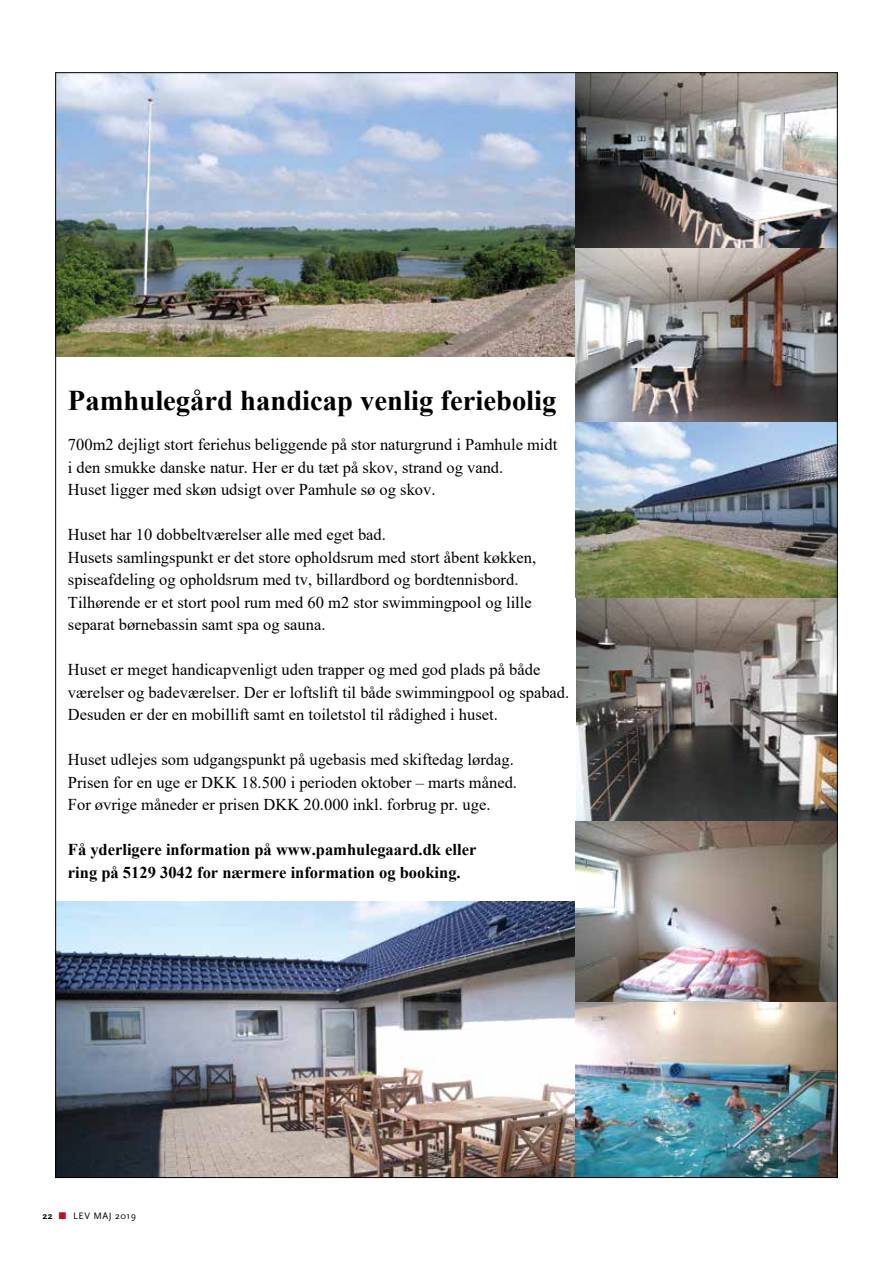
<style>
.page{position:relative;width:893px;height:1263px;background:#fff}
.page>*{position:absolute;margin:0;border:0;box-sizing:border-box;transform-origin:0 0}
.t1{font:700 28.65px "Times New Roman";color:#000}
.t2{font:16.5px/22.5px "Times New Roman";color:#000}
.t3{font:700 16.5px/22.5px "Times New Roman";color:#000}
.t4{font:9.75px "Scala Sans";letter-spacing:.05em;color:#000}
.s1{font-weight:700}
.s2{color:#c80a21}
</style>
<div class="page">
<img style="left:576px;top:597px;width:260px;height:224px">
<img style="left:57px;top:74px;width:519px;height:283px">
<img style="left:57px;top:901px;width:519px;height:275px">
<img style="left:576px;top:74px;width:260px;height:523px">
<img style="left:576px;top:821px;width:260px;height:182px">
<img style="left:576px;top:1003px;width:260px;height:173px">
<h1 class="t1" style="left:68px;top:379px;width:490px">Pamhulegård handicap venlig feriebolig</h1>
<p class="t2" style="left:68px;top:433px;width:491px">700m2 dejligt stort feriehus beliggende på stor naturgrund i Pamhule midt i den smukke danske natur. Her er du tæt på skov, strand og vand.<br>Huset ligger med skøn udsigt over Pamhule sø og skov.</p>
<p class="t2" style="left:68px;top:523px;width:470px">Huset har 10 dobbeltværelser alle med eget bad.<br>Husets samlingspunkt er det store opholdsrum med stort åbent køkken, spiseafdeling og opholdsrum med tv, billardbord og bordtennisbord.<br>Tilhørende er et stort pool rum med 60 m2 stor swimmingpool og lille separat børnebassin samt spa og sauna.</p>
<p class="t2" style="left:68px;top:658px;width:503px">Huset er meget handicapvenligt uden trapper og med god plads på både værelser og badeværelser. Der er loftslift til både swimmingpool og spabad.<br>Desuden er der en mobillift samt en toiletstol til rådighed i huset.</p>
<p class="t2" style="left:68px;top:748px;width:451px">Huset udlejes som udgangspunkt på ugebasis med skiftedag lørdag.<br>Prisen for en uge er DKK 18.500 i perioden oktober – marts måned.<br>For øvrige måneder er prisen DKK 20.000 inkl. forbrug pr. uge.</p>
<p class="t3" style="left:68px;top:838px;width:410px">Få yderligere information på www.pamhulegaard.dk eller ring på 5129 3042 for nærmere information og booking.</p>
<p class="t4" style="left:43px;top:1211px;width:95px"><span class="s1">22</span> <span class="s2">■</span> LEV MAJ 2019</p>
</div>
